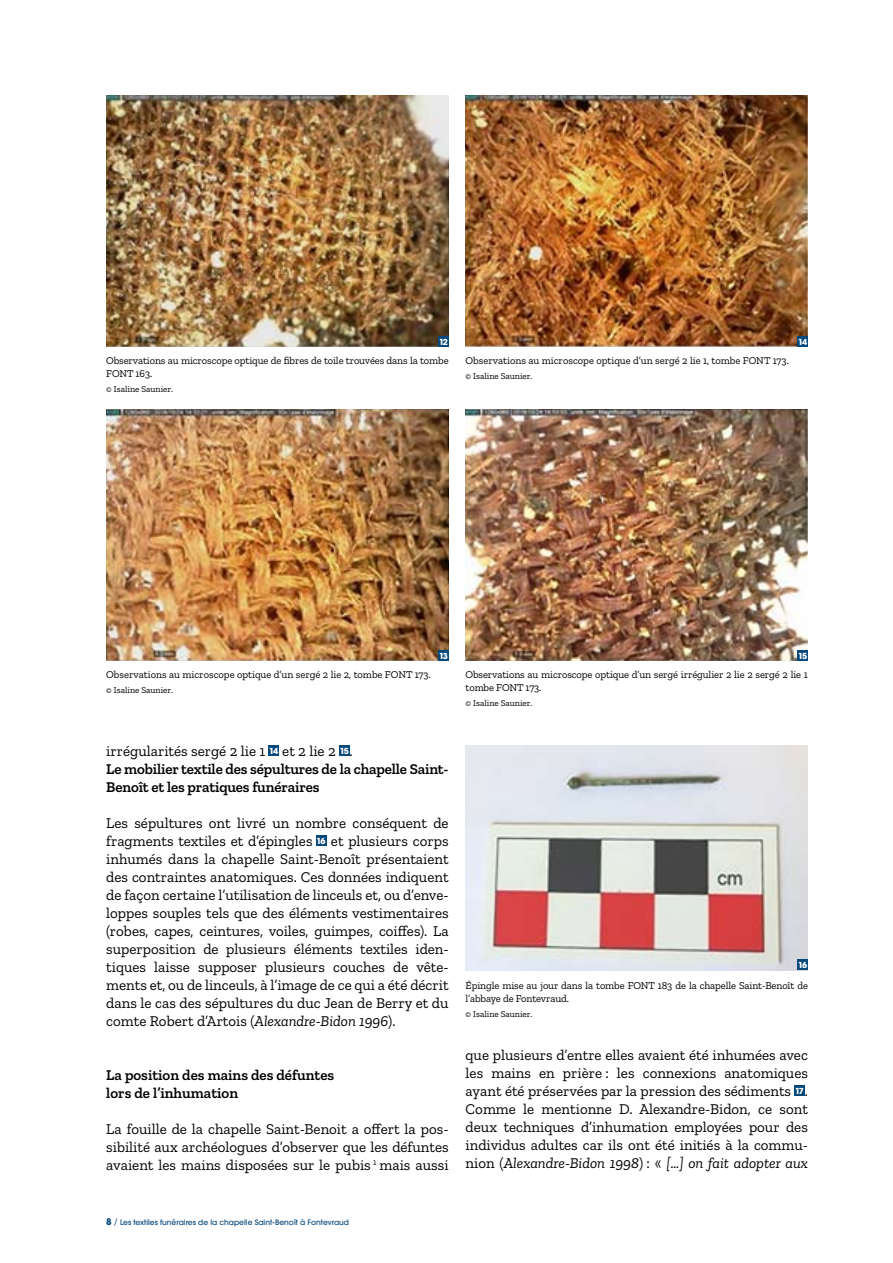
<style>
.page{position:relative;width:893px;height:1263px;background:#fff}
.page>*{position:absolute;margin:0;border:0;box-sizing:border-box;transform-origin:0 0}
.t1{font:15px/18px "Zilla Slab";color:#000;text-align:justify}
.t2{font:600 15px/18px "Zilla Slab";letter-spacing:-.01em;color:#000}
.t3{font:10.5px/12.6px "Zilla Slab";letter-spacing:-.01em;color:#000}
.t4{font:9px "Zilla Slab";color:#000}
.t5{font:700 8.25px "Avant Garde Gothic ITC";letter-spacing:-.14em;color:#fff}
.t6{font:500 7.5px "Avant Garde Gothic ITC";color:#04487c}
.s1{font-weight:400}
.s2{font-family:"Avant Garde Gothic ITC";font-weight:700;font-size:8.25px;color:#fff}
.s3{font-style:italic}
.s4{font-weight:700;font-size:9px}
.s5{font-weight:400;font-size:9px}
</style>
<div class="page">
<div style="left:269px;top:746px;width:10px;height:10px;background:#04487c"></div>
<div style="left:339px;top:746px;width:10px;height:10px;background:#04487c"></div>
<div style="left:316px;top:836px;width:10px;height:10px;background:#04487c"></div>
<div style="left:794px;top:1085px;width:11px;height:11px;background:#04487c"></div>
<img style="left:106px;top:96px;width:343px;height:251px">
<img style="left:106px;top:410px;width:343px;height:250px">
<img style="left:466px;top:410px;width:342px;height:250px">
<img style="left:466px;top:96px;width:342px;height:251px">
<div style="left:438px;top:336px;width:11px;height:11px;background:#04487c"></div>
<div style="left:438px;top:650px;width:11px;height:10px;background:#04487c"></div>
<div style="left:798px;top:650px;width:10px;height:10px;background:#04487c"></div>
<div style="left:798px;top:336px;width:10px;height:11px;background:#04487c"></div>
<img style="left:466px;top:745px;width:342px;height:226px">
<div style="left:798px;top:959px;width:10px;height:10px;background:#04487c"></div>
<p class="t5" style="left:439px;top:336px;width:10px">12</p>
<p class="t3" style="left:106px;top:355px;width:344px">Observations au microscope optique de fibres de toile trouvées dans la tombe<br>FONT 163.</p>
<p class="t4" style="left:106px;top:384px;width:68px">© Isaline Saunier.</p>
<p class="t3" style="left:466px;top:355px;width:325px">Observations au microscope optique d’un sergé 2 lie 1, tombe FONT 173.</p>
<p class="t4" style="left:466px;top:371px;width:68px">© Isaline Saunier.</p>
<p class="t5" style="left:798px;top:336px;width:11px">14</p>
<p class="t3" style="left:106px;top:668px;width:326px">Observations au microscope optique d’un sergé 2 lie 2, tombe FONT 173.</p>
<p class="t4" style="left:106px;top:685px;width:68px">© Isaline Saunier.</p>
<p class="t5" style="left:439px;top:650px;width:10px">13</p>
<p class="t5" style="left:798px;top:650px;width:11px">15</p>
<p class="t3" style="left:466px;top:668px;width:344px">Observations au microscope optique d’un sergé irrégulier 2 lie 2 sergé 2 lie 1 tombe FONT 173.</p>
<p class="t4" style="left:466px;top:698px;width:68px">© Isaline Saunier.</p>
<p class="t2" style="left:106px;top:742px;width:344px"><span class="s1">irrégularités sergé 2 lie 1</span> <span class="s2">14</span> <span class="s1">et 2 lie 2</span> <span class="s2">15</span><span class="s1">.<br></span>Le mobilier textile des sépultures de la chapelle Saint-<br>Benoît et les pratiques funéraires</p>
<p class="t1" style="left:106px;top:814px;width:344px">Les sépultures ont livré un nombre conséquent de fragments textiles et d’épingles <span class="s2">16</span> et plusieurs corps inhumés dans la chapelle Saint-Benoît présentaient des contraintes anatomiques. Ces données indiquent de façon certaine l’utilisation de linceuls et, ou d’enve&shy;loppes souples tels que des éléments vestimentaires (robes, capes, ceintures, voiles, guimpes, coiffes). La superposition de plusieurs éléments textiles iden&shy;tiques laisse supposer plusieurs couches de vête&shy;ments et, ou de linceuls, à l’image de ce qui a été décrit dans le cas des sépultures du duc Jean de Berry et du comte Robert d’Artois (<span class="s3">Alexandre-Bidon 1996</span>).</p>
<p class="t2" style="left:106px;top:1066px;width:230px">La position des mains des défuntes lors de l’inhumation</p>
<p class="t1" style="left:106px;top:1120px;width:344px">La fouille de la chapelle Saint-Benoit a offert la pos&shy;sibilité aux archéologues d’observer que les défuntes avaient les mains disposées sur le pubis <sup>1</sup> mais aussi</p>
<p class="t5" style="left:798px;top:959px;width:11px">16</p>
<p class="t3" style="left:466px;top:979px;width:344px">Épingle mise au jour dans la tombe FONT 183 de la chapelle Saint-Benoît de l’abbaye de Fontevraud.</p>
<p class="t4" style="left:466px;top:1009px;width:68px">© Isaline Saunier.</p>
<p class="t1" style="left:466px;top:1046px;width:344px">que plusieurs d’entre elles avaient été inhumées avec les mains en prière : les connexions anatomiques ayant été préservées par la pression des sédiments <span class="s2">17</span>.<br>Comme le mentionne D. Alexandre-Bidon, ce sont deux techniques d’inhumation employées pour des individus adultes car ils ont été initiés à la commu&shy;nion (<span class="s3">Alexandre-Bidon 1998</span>) : « <span class="s3">[…] on fait adopter aux</span></p>
<p class="t6" style="left:106px;top:1218px;width:244px"><span class="s4">8</span> <span class="s5">/</span> Les textiles funéraires de la chapelle Saint-Benoît à Fontevraud</p>
</div>
